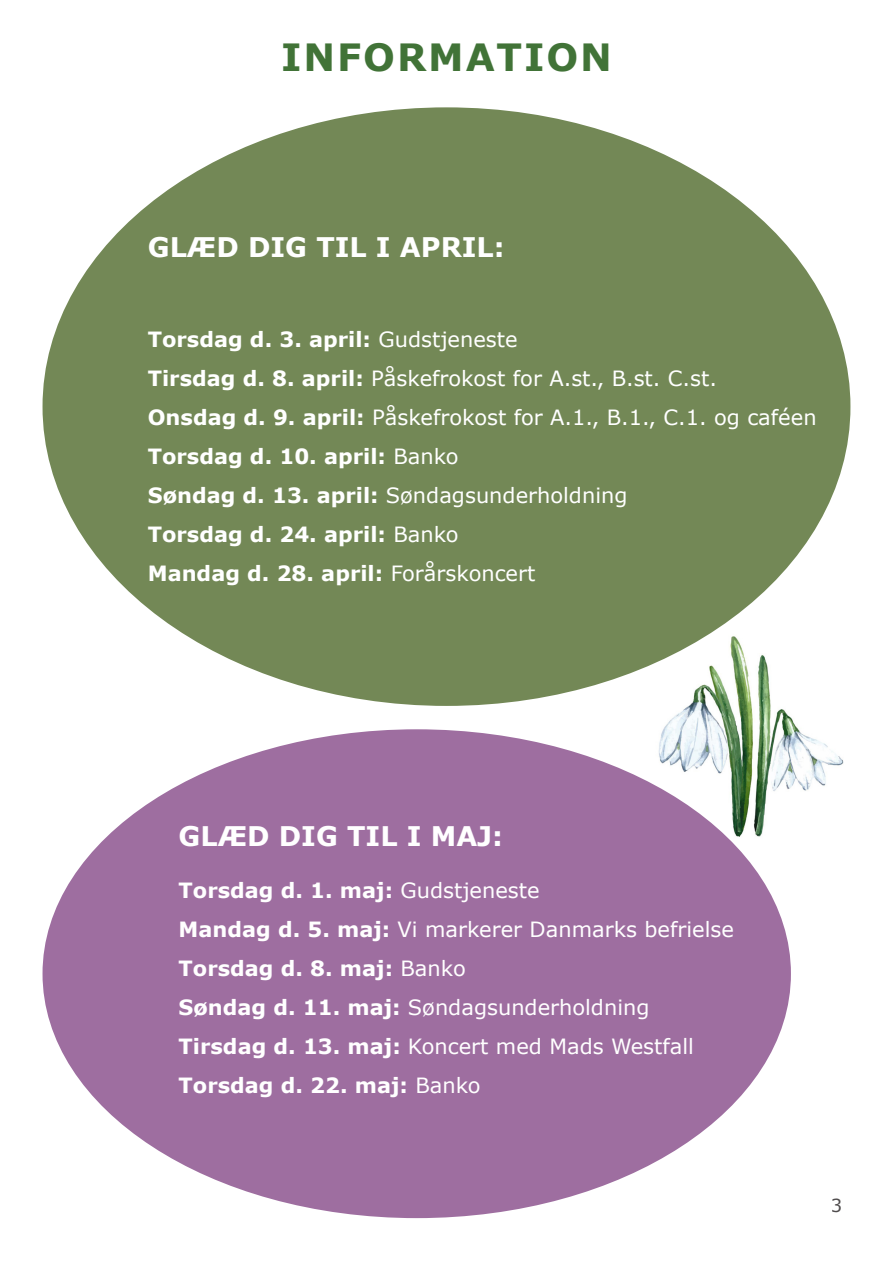
<style>
.page{position:relative;width:893px;height:1263px;background:#fff}
.page>*{position:absolute;margin:0;border:0;box-sizing:border-box;transform-origin:0 0}
.t1{font:700 37.5px "Verdana";letter-spacing:.05em;color:#417337}
.t2{font:700 27px "Verdana";color:#fff}
.t3{font:21px "Verdana";color:#fff}
.t4{font:700 21px "Verdana";color:#fff}
.t5{font:18px "Verdana";color:#231f20}
.s1{font-weight:400}
.s2{font-weight:700}
</style>
<div class="page">
<img style="left:647px;top:629px;width:197px;height:208px">
<div style="left:43px;top:107px;width:807px;height:599px;background:#738856;border-radius:50%"></div>
<div style="left:43px;top:729px;width:748px;height:489px;background:#9e6ea0;border-radius:50%"></div>
<p class="t1" style="left:281px;top:31px;width:332px">INFORMATION</p>
<p class="t2" style="left:148px;top:228px;width:358px">GLÆD DIG TIL I APRIL:</p>
<p class="t4" style="left:148px;top:325px;width:371px">Torsdag d. 3. april: <span class="s1">Gudstjeneste</span></p>
<p class="t3" style="left:148px;top:364px;width:571px"><span class="s2">Tirsdag d. 8. april:</span> Påskefrokost for A.st., B.st. C.st.</p>
<p class="t3" style="left:148px;top:403px;width:670px"><span class="s2">Onsdag d. 9. april:</span> Påskefrokost for A.1., B.1., C.1. og caféen</p>
<p class="t4" style="left:148px;top:442px;width:312px">Torsdag d. 10. april: <span class="s1">Banko</span></p>
<p class="t3" style="left:148px;top:481px;width:481px"><span class="s2">Søndag d. 13. april:</span> Søndagsunderholdning</p>
<p class="t4" style="left:148px;top:520px;width:312px">Torsdag d. 24. april: <span class="s1">Banko</span></p>
<p class="t4" style="left:148px;top:559px;width:389px">Mandag d. 28. april: <span class="s1">Forårskoncert</span></p>
<p class="t2" style="left:179px;top:817px;width:326px">GLÆD DIG TIL I MAJ:</p>
<p class="t4" style="left:179px;top:875px;width:363px">Torsdag d. 1. maj: <span class="s1">Gudstjeneste</span></p>
<p class="t3" style="left:179px;top:915px;width:557px"><span class="s2">Mandag d. 5. maj:</span> Vi markerer Danmarks befrielse</p>
<p class="t4" style="left:179px;top:953px;width:289px">Torsdag d. 8. maj: <span class="s1">Banko</span></p>
<p class="t3" style="left:179px;top:993px;width:472px"><span class="s2">Søndag d. 11. maj:</span> Søndagsunderholdning</p>
<p class="t3" style="left:179px;top:1032px;width:517px"><span class="s2">Tirsdag d. 13. maj:</span> Koncert med Mads Westfall</p>
<p class="t4" style="left:179px;top:1070px;width:304px">Torsdag d. 22. maj: <span class="s1">Banko</span></p>
<p class="t5" style="left:830px;top:1193px;width:13px">3</p>
</div>
